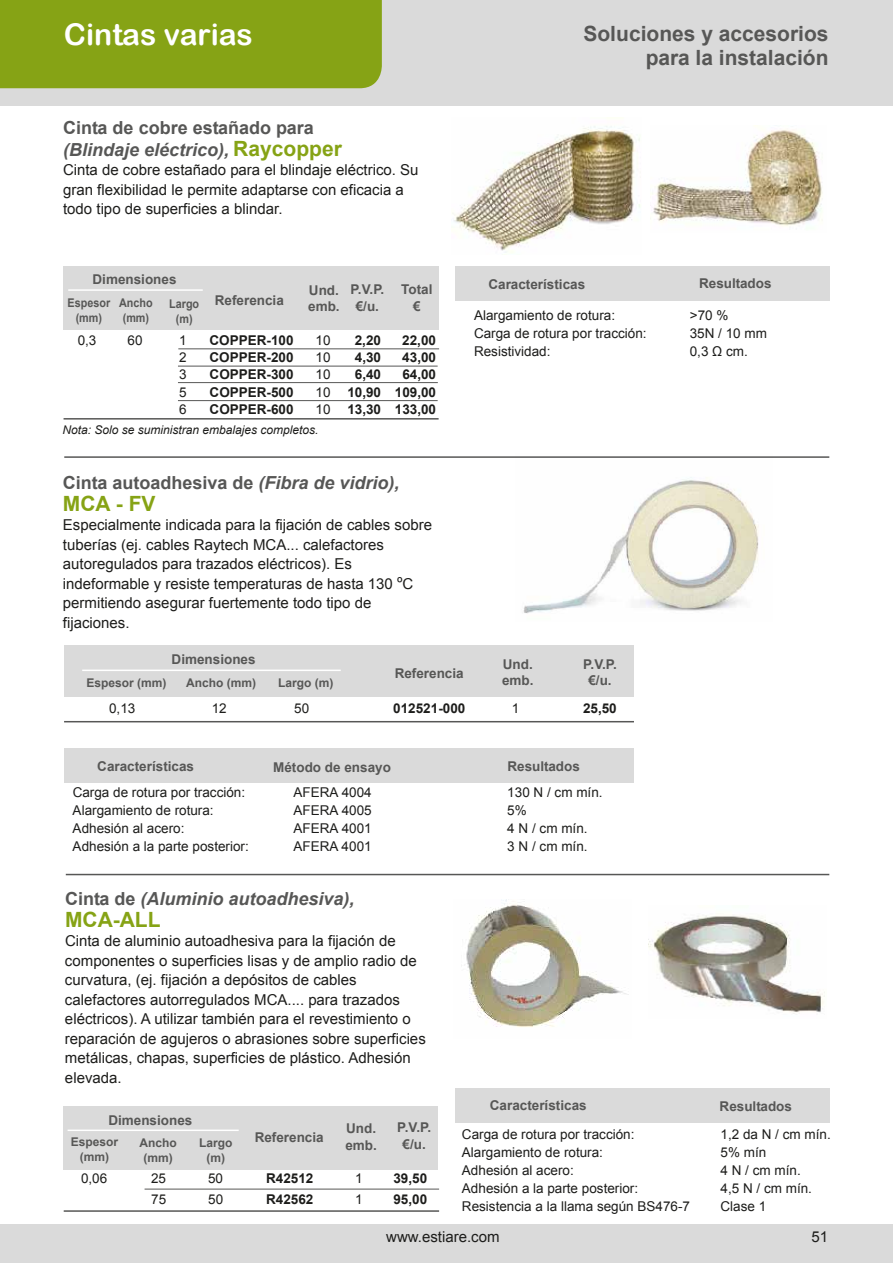
<style>
.page{position:relative;width:893px;height:1263px;background:#fff}
.page>*{position:absolute;margin:0;border:0;box-sizing:border-box;transform-origin:0 0}
.t1{font:30px "Arial Rounded MT Bold";color:#fff}
.t2{font:700 21px/24px "Arial";color:#575756;text-align:right}
.t3{font:700 21px "Arial";color:#86a315}
.t4{font:700 18px/22.5px "Arial";color:#575756}
.t5{font:italic 700 18px "Arial";color:#575756}
.t6{font:15px/19.5px "Arial";color:#1d1d1b}
.t7{font:13.5px "Arial";color:#1d1d1b}
.t8{font:700 13.5px/16.5px "Arial";color:#575756;text-align:center}
.t9{font:700 13.5px "Arial";color:#1d1d1b}
.t10{font:700 12px/15px "Arial";color:#575756;text-align:center}
.t11{font:italic 12px "Arial";color:#1d1d1b}
.t12{font:700 12px/15px "Arial";color:#575756;scale:.9 1}
.s1{font-style:italic}
.s2{font-size:21px;color:#86a315}
.s3{font-weight:400}
.s4{font-style:normal}
</style>
<div class="page">
<div style="left:0;top:0;width:893px;height:106px;background:#dadada"></div>
<div style="left:0;top:0;width:382px;height:88px;background:#86a315"></div>
<div style="left:0;top:1225px;width:893px;height:38px;background:#dadada"></div>
<img style="left:452px;top:126px;width:188px;height:127px">
<img style="left:650px;top:125px;width:173px;height:101px">
<img style="left:466px;top:899px;width:163px;height:128px">
<img style="left:649px;top:915px;width:176px;height:99px">
<img style="left:523px;top:477px;width:236px;height:137px">
<hr style="left:64px;top:456px;width:765px;height:2px;background:#575756">
<div style="left:64px;top:748px;width:570px;height:34px;background:#dadada"></div>
<div style="left:455px;top:1088px;width:375px;height:34px;background:#dadada"></div>
<hr style="left:66px;top:874px;width:763px;height:1px;background:#575756">
<div style="left:455px;top:267px;width:374px;height:34px;background:#dadada"></div>
<div style="left:64px;top:1106px;width:374px;height:63px;background:#dadada"></div>
<div style="left:63px;top:266px;width:376px;height:63px;background:#dadada"></div>
<hr style="left:68px;top:289px;width:135px;height:2px;background:#fff">
<hr style="left:64px;top:418px;width:375px;height:2px;background:#575756">
<hr style="left:178px;top:348px;width:261px;height:1px;background:#575756">
<hr style="left:178px;top:366px;width:260px;height:1px;background:#575756">
<hr style="left:178px;top:382px;width:260px;height:1px;background:#575756">
<hr style="left:178px;top:400px;width:260px;height:1px;background:#575756">
<hr style="left:68px;top:1129px;width:171px;height:2px;background:#fff">
<div style="left:64px;top:645px;width:570px;height:51px;background:#dadada"></div>
<hr style="left:82px;top:670px;width:259px;height:1px;background:#fff">
<hr style="left:64px;top:721px;width:570px;height:1px;background:#575756">
<hr style="left:145px;top:1189px;width:294px;height:1px;background:#575756">
<hr style="left:64px;top:1210px;width:375px;height:2px;background:#575756">
<h1 class="t1" style="left:64px;top:17px;width:190px">Cintas varias</h1>
<p class="t4" style="left:63px;top:117px;width:280px">Cinta de cobre estañado para <span class="s1">(Blindaje eléctrico),</span> <span class="s2">Raycopper</span></p>
<p class="t6" style="left:63px;top:160px;width:357px">Cinta de cobre estañado para el blindaje eléctrico. Su gran flexibilidad le permite adaptarse con eficacia a todo tipo de superficies a blindar.</p>
<p class="t8" style="left:93px;top:271px;width:86px">Dimensiones</p>
<p class="t12" style="left:68px;top:295px;width:49px">Espesor</p>
<p class="t8" style="left:215px;top:293px;width:71px">Referencia</p>
<p class="t12" style="left:76px;top:310px;width:31px">(mm)</p>
<p class="t12" style="left:119px;top:296px;width:39px">Ancho (mm)</p>
<p class="t12" style="left:169px;top:297px;width:35px;text-align:center">Largo (m)</p>
<p class="t8" style="left:308px;top:282px;width:33px;text-align:left">Und. emb.</p>
<p class="t8" style="left:350px;top:281px;width:35px">P.V.P. €/u.</p>
<p class="t8" style="left:401px;top:281px;width:33px">Total €</p>
<p class="t7" style="left:78px;top:331px;width:20px">0,3</p>
<p class="t7" style="left:128px;top:331px;width:17px">60</p>
<p class="t7" style="left:179px;top:331px;width:9px">1</p>
<p class="t9" style="left:210px;top:331px;width:86px">COPPER-100</p>
<p class="t7" style="left:316px;top:331px;width:17px">10</p>
<p class="t9" style="left:355px;top:331px;width:28px">2,20</p>
<p class="t9" style="left:402px;top:331px;width:35px">22,00</p>
<p class="t7" style="left:179px;top:349px;width:9px">2</p>
<p class="t9" style="left:210px;top:348px;width:86px">COPPER-200</p>
<p class="t7" style="left:316px;top:349px;width:17px">10</p>
<p class="t9" style="left:355px;top:348px;width:28px">4,30</p>
<p class="t9" style="left:402px;top:348px;width:35px">43,00</p>
<p class="t7" style="left:179px;top:366px;width:9px">3</p>
<p class="t9" style="left:210px;top:366px;width:86px">COPPER-300</p>
<p class="t7" style="left:316px;top:366px;width:17px">10</p>
<p class="t9" style="left:355px;top:366px;width:28px">6,40</p>
<p class="t9" style="left:402px;top:366px;width:35px">64,00</p>
<p class="t7" style="left:179px;top:383px;width:9px">5</p>
<p class="t9" style="left:210px;top:383px;width:86px">COPPER-500</p>
<p class="t9" style="left:316px;top:383px;width:122px"><span class="s3">10</span> 10,90 109,00</p>
<p class="t7" style="left:179px;top:400px;width:9px">6</p>
<p class="t9" style="left:210px;top:400px;width:86px">COPPER-600</p>
<p class="t9" style="left:316px;top:400px;width:122px"><span class="s3">10</span> 13,30 133,00</p>
<p class="t11" style="left:63px;top:422px;width:258px">Nota: Solo se suministran embalajes completos.</p>
<p class="t4" style="left:63px;top:472px;width:338px">Cinta autoadhesiva de <span class="s1">(Fibra de vidrio),</span></p>
<h2 class="t3" style="left:63px;top:490px;width:94px">MCA - FV</h2>
<p class="t6" style="left:63px;top:515px;width:371px">Especialmente indicada para la fijación de cables sobre tuberías (ej. cables Raytech MCA... calefactores autoregulados para trazados eléctricos). Es indeformable y resiste temperaturas de hasta 130 ºC permitiendo asegurar fuertemente todo tipo de fijaciones.</p>
<h2 class="t2" style="left:583px;top:22px;width:247px">Soluciones y accesorios para la instalación</h2>
<p class="t8" style="left:488px;top:277px;width:98px">Características</p>
<p class="t8" style="left:699px;top:276px;width:74px">Resultados</p>
<p class="t7" style="left:474px;top:306px;width:143px">Alargamiento de rotura:</p>
<p class="t7" style="left:690px;top:306px;width:40px">&gt;70 %</p>
<p class="t7" style="left:474px;top:324px;width:174px">Carga de rotura por tracción:</p>
<p class="t7" style="left:690px;top:324px;width:79px">35N / 10 mm</p>
<p class="t7" style="left:474px;top:342px;width:78px">Resistividad:</p>
<p class="t7" style="left:690px;top:342px;width:60px">0,3 Ω cm.</p>
<p class="t8" style="left:172px;top:651px;width:86px">Dimensiones</p>
<p class="t8" style="left:503px;top:656px;width:31px">Und.</p>
<p class="t8" style="left:395px;top:665px;width:71px">Referencia</p>
<p class="t10" style="left:86px;top:676px;width:82px">Espesor (mm)</p>
<p class="t10" style="left:186px;top:676px;width:71px">Ancho (mm)</p>
<p class="t10" style="left:278px;top:675px;width:57px">Largo (m)</p>
<p class="t8" style="left:502px;top:672px;width:33px">emb.</p>
<p class="t8" style="left:583px;top:656px;width:35px">P.V.P. €/u.</p>
<p class="t7" style="left:109px;top:700px;width:28px">0,13</p>
<p class="t7" style="left:212px;top:700px;width:17px">12</p>
<p class="t7" style="left:294px;top:700px;width:17px">50</p>
<p class="t9" style="left:393px;top:699px;width:74px">012521-000</p>
<p class="t7" style="left:512px;top:700px;width:9px">1</p>
<p class="t9" style="left:583px;top:699px;width:35px">25,50</p>
<p class="t8" style="left:97px;top:758px;width:98px">Características</p>
<p class="t8" style="left:273px;top:759px;width:119px">Método de ensayo</p>
<p class="t8" style="left:507px;top:758px;width:74px">Resultados</p>
<p class="t7" style="left:73px;top:783px;width:174px">Carga de rotura por tracción:</p>
<p class="t7" style="left:294px;top:783px;width:80px">AFERA 4004</p>
<p class="t7" style="left:507px;top:783px;width:97px">130 N / cm mín.</p>
<p class="t7" style="left:73px;top:801px;width:143px">Alargamiento de rotura:</p>
<p class="t7" style="left:294px;top:801px;width:80px">AFERA 4005</p>
<p class="t7" style="left:507px;top:801px;width:21px">5%</p>
<p class="t7" style="left:73px;top:819px;width:113px">Adhesión al acero:</p>
<p class="t7" style="left:294px;top:819px;width:80px">AFERA 4001</p>
<p class="t7" style="left:507px;top:819px;width:82px">4 N / cm mín.</p>
<p class="t7" style="left:73px;top:837px;width:178px">Adhesión a la parte posterior:</p>
<p class="t7" style="left:294px;top:837px;width:80px">AFERA 4001</p>
<p class="t7" style="left:507px;top:837px;width:82px">3 N / cm mín.</p>
<p class="t5" style="left:65px;top:886px;width:291px"><span class="s4">Cinta de</span> (Aluminio autoadhesiva),</p>
<h2 class="t3" style="left:65px;top:906px;width:97px">MCA-ALL</h2>
<p class="t6" style="left:65px;top:931px;width:362px">Cinta de aluminio autoadhesiva para la fijación de componentes o superficies lisas y de amplio radio de curvatura, (ej. fijación a depósitos de cables calefactores autorregulados MCA.... para trazados eléctricos). A utilizar también para el revestimiento o reparación de agujeros o abrasiones sobre superficies metálicas, chapas, superficies de plástico. Adhesión elevada.</p>
<p class="t8" style="left:108px;top:1112px;width:86px">Dimensiones</p>
<p class="t10" style="left:71px;top:1135px;width:49px">Espesor (mm)</p>
<p class="t10" style="left:139px;top:1135px;width:39px">Ancho (mm)</p>
<p class="t10" style="left:199px;top:1136px;width:35px">Largo (m)</p>
<p class="t8" style="left:255px;top:1129px;width:71px">Referencia</p>
<p class="t8" style="left:345px;top:1120px;width:33px;text-align:left">Und. emb.</p>
<p class="t8" style="left:397px;top:1120px;width:35px">P.V.P. €/u.</p>
<p class="t7" style="left:81px;top:1169px;width:28px">0,06</p>
<p class="t7" style="left:151px;top:1169px;width:17px">25</p>
<p class="t7" style="left:208px;top:1169px;width:17px">50</p>
<p class="t9" style="left:266px;top:1169px;width:49px">R42512</p>
<p class="t7" style="left:355px;top:1169px;width:9px">1</p>
<p class="t9" style="left:393px;top:1169px;width:35px">39,50</p>
<p class="t7" style="left:151px;top:1190px;width:17px">75</p>
<p class="t7" style="left:208px;top:1190px;width:17px">50</p>
<p class="t9" style="left:266px;top:1190px;width:49px">R42562</p>
<p class="t7" style="left:355px;top:1190px;width:9px">1</p>
<p class="t9" style="left:393px;top:1190px;width:35px">95,00</p>
<p class="t8" style="left:490px;top:1097px;width:98px">Características</p>
<p class="t8" style="left:720px;top:1098px;width:74px">Resultados</p>
<p class="t7" style="left:462px;top:1125px;width:174px">Carga de rotura por tracción:</p>
<p class="t7" style="left:720px;top:1125px;width:112px">1,2 da N / cm mín.</p>
<p class="t7" style="left:462px;top:1143px;width:143px">Alargamiento de rotura:</p>
<p class="t7" style="left:720px;top:1143px;width:47px">5% mín</p>
<p class="t7" style="left:462px;top:1161px;width:113px">Adhesión al acero:</p>
<p class="t7" style="left:720px;top:1161px;width:82px">4 N / cm mín.</p>
<p class="t7" style="left:462px;top:1179px;width:178px">Adhesión a la parte posterior:</p>
<p class="t7" style="left:720px;top:1179px;width:93px">4,5 N / cm mín.</p>
<p class="t7" style="left:462px;top:1197px;width:230px">Resistencia a la llama según BS476-7</p>
<p class="t7" style="left:720px;top:1197px;width:47px">Clase 1</p>
<p class="t6" style="left:386px;top:1227px;width:115px">www.estiare.com</p>
<p class="t6" style="left:811px;top:1227px;width:18px">51</p>
</div>
